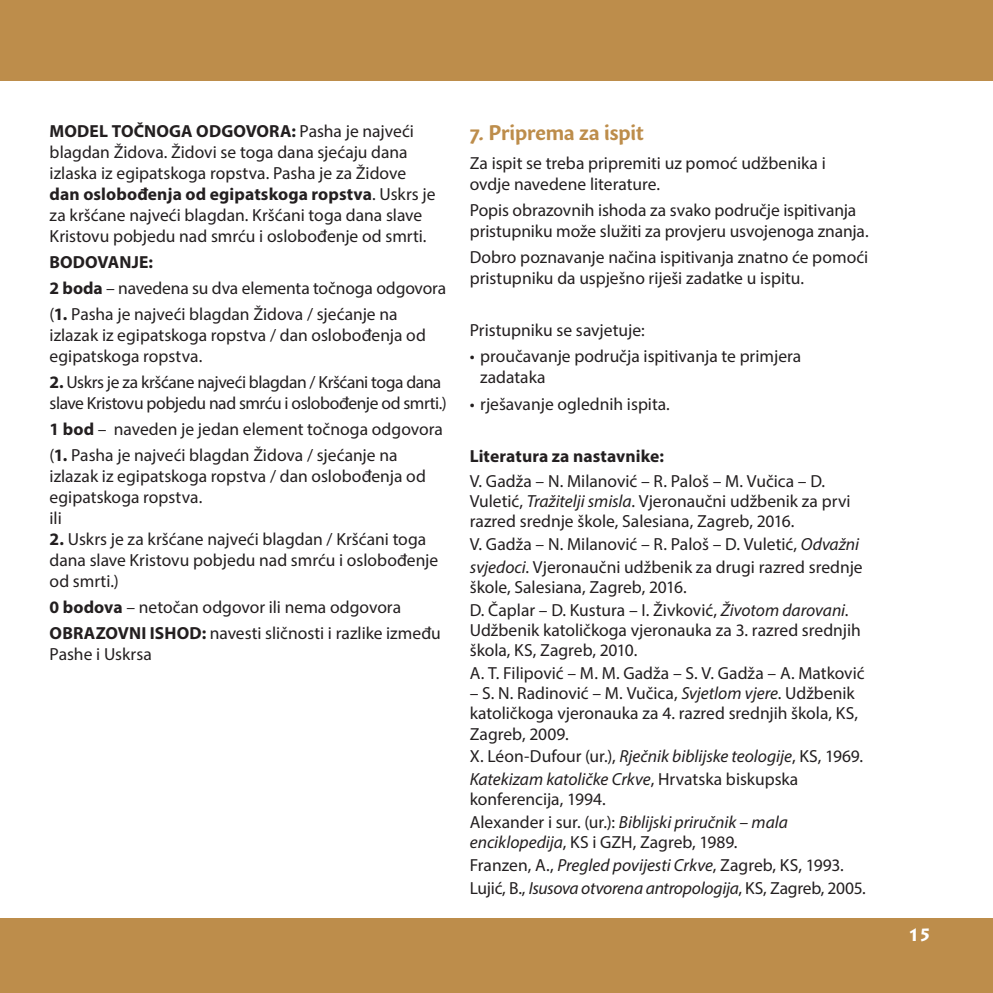
<style>
.page{position:relative;width:993px;height:993px;background:#fff}
.page>*{position:absolute;margin:0;border:0;box-sizing:border-box;transform-origin:0 0}
.t1{font:700 21px "Sharik Sans";letter-spacing:-.005em;color:#bd8d4b}
.t2{font:17.5px/21px "Myriad Pro";color:#231f20}
.t3{font:17.5px/21px "Myriad Pro";letter-spacing:-.025em;color:#231f20}
.t4{font:italic 17.5px/22.8px "Myriad Pro";letter-spacing:-.005em;color:#231f20}
.t5{font:700 17.5px "Myriad Pro";letter-spacing:.005em;color:#231f20}
.t6{font:700 17.5px "Lithos Pro";color:#fff}
.s1{font-weight:700}
.s2{font-style:italic}
.s3{font-style:normal}
</style>
<div class="page">
<div style="left:0;top:0;width:992px;height:81px;background:#bd8d4b"></div>
<div style="left:0;top:918px;width:992px;height:74px;background:#bd8d4b"></div>
<p class="t2" style="left:50px;top:121px;width:387px"><span class="s1">MODEL TOČNOGA ODGOVORA:</span> Pasha je najveći blagdan Židova. Židovi se toga dana sjećaju dana izlaska iz egipatskoga ropstva. Pasha je za Židove <span class="s1">dan oslobođenja od egipatskoga ropstva</span>. Uskrs je za kršćane najveći blagdan. Kršćani toga dana slave Kristovu pobjedu nad smrću i oslobođenje od smrti.</p>
<p class="t2" style="left:50px;top:249px;width:398px;line-height:25.9px"><span class="s1">BODOVANJE:<br>2 boda</span> – navedena su dva elementa točnoga odgovora (<span class="s1">1.</span> Pasha je najveći blagdan Židova / sjećanje na</p>
<p class="t2" style="left:50px;top:324px;width:377px">izlazak iz egipatskoga ropstva / dan oslobođenja od egipatskoga ropstva.</p>
<p class="t3" style="left:50px;top:371px;width:398px"><span class="s1">2.</span> Uskrs je za kršćane najveći blagdan / Kršćani toga dana slave Kristovu pobjedu nad smrću i oslobođenje od smrti.)</p>
<p class="t2" style="left:50px;top:416px;width:394px;line-height:25.9px"><span class="s1">1 bod</span> – naveden je jedan element točnoga odgovora (<span class="s1">1.</span> Pasha je najveći blagdan Židova / sjećanje na</p>
<p class="t2" style="left:50px;top:465px;width:377px">izlazak iz egipatskoga ropstva / dan oslobođenja od egipatskoga ropstva.<br>ili</p>
<p class="t2" style="left:50px;top:528px;width:390px"><span class="s1">2.</span> Uskrs je za kršćane najveći blagdan / Kršćani toga dana slave Kristovu pobjedu nad smrću i oslobođenje od smrti.)</p>
<p class="t2" style="left:50px;top:594px;width:392px;line-height:25.9px"><span class="s1">0 bodova</span> – netočan odgovor ili nema odgovora<br><span class="s1">OBRAZOVNI ISHOD:</span> navesti sličnosti i razlike između</p>
<p class="t2" style="left:50px;top:643px;width:104px">Pashe i Uskrsa</p>
<p class="t1" style="left:469px;top:118px;width:176px">7. Priprema za ispit</p>
<p class="t2" style="left:469px;top:152px;width:357px">Za ispit se treba pripremiti uz pomoć udžbenika i ovdje navedene literature.</p>
<p class="t2" style="left:469px;top:199px;width:400px">Popis obrazovnih ishoda za svako područje ispitivanja pristupniku može služiti za provjeru usvojenoga znanja.</p>
<p class="t2" style="left:469px;top:246px;width:400px">Dobro poznavanje načina ispitivanja znatno će pomoći pristupniku da uspješno riješi zadatke u ispitu.</p>
<p class="t2" style="left:469px;top:319px;width:176px">Pristupniku se savjetuje:</p>
<p class="t2" style="left:480px;top:345px;width:322px;text-indent:-10px">• proučavanje područja ispitivanja te primjera zadataka</p>
<p class="t2" style="left:469px;top:393px;width:202px">• rješavanje oglednih ispita.</p>
<p class="t5" style="left:469px;top:444px;width:196px">Literatura za nastavnike:</p>
<p class="t2" style="left:469px;top:470px;width:382px;line-height:20.3px">V. Gadža – N. Milanović – R. Paloš – M. Vučica – D.<br>Vuletić, <span class="s2">Tražitelji smisla</span>. Vjeronaučni udžbenik za prvi razred srednje škole, Salesiana, Zagreb, 2016.</p>
<p class="t2" style="left:469px;top:532px;width:394px;line-height:22.8px">V. Gadža – N. Milanović – R. Paloš – D. Vuletić, <span class="s2">Odvažni svjedoci</span>. Vjeronaučni udžbenik za drugi razred srednje</p>
<p class="t2" style="left:469px;top:575px;width:380px;line-height:22.8px">škole, Salesiana, Zagreb, 2016.<br>D. Čaplar – D. Kustura – I. Živković, <span class="s2">Životom darovani</span>.</p>
<p class="t2" style="left:469px;top:619px;width:392px;line-height:20.1px">Udžbenik katoličkoga vjeronauka za 3. razred srednjih škola, KS, Zagreb, 2010.</p>
<p class="t2" style="left:469px;top:662px;width:396px">A. T. Filipović – M. M. Gadža – S. V. Gadža – A. Matković</p>
<p class="t2" style="left:469px;top:682px;width:389px;line-height:20.3px">– S. N. Radinović – M. Vučica, <span class="s2">Svjetlom vjere</span>. Udžbenik katoličkoga vjeronauka za 4. razred srednjih škola, KS,<br>Zagreb, 2009.</p>
<p class="t4" style="left:469px;top:744px;width:394px"><span class="s3">X. Léon-Dufour (ur.),</span> Rječnik biblijske teologije<span class="s3">, KS, 1969.<br></span>Katekizam katoličke Crkve<span class="s3">, Hrvatska biskupska</span></p>
<p class="t2" style="left:469px;top:787px;width:319px;line-height:22.8px">konferencija, 1994.<br>Alexander i sur. (ur.): <span class="s2">Biblijski priručnik – mala</span></p>
<p class="t2" style="left:469px;top:830px;width:397px;line-height:22.8px"><span class="s2">enciklopedija</span>, KS i GZH, Zagreb, 1989.<br>Franzen, A., <span class="s2">Pregled povijesti Crkve</span>, Zagreb, KS, 1993.<br>Lujić, B., <span class="s2">Isusova otvorena antropologija</span>, KS, Zagreb, 2005.</p>
<p class="t6" style="left:906px;top:924px;width:26px">15</p>
</div>
